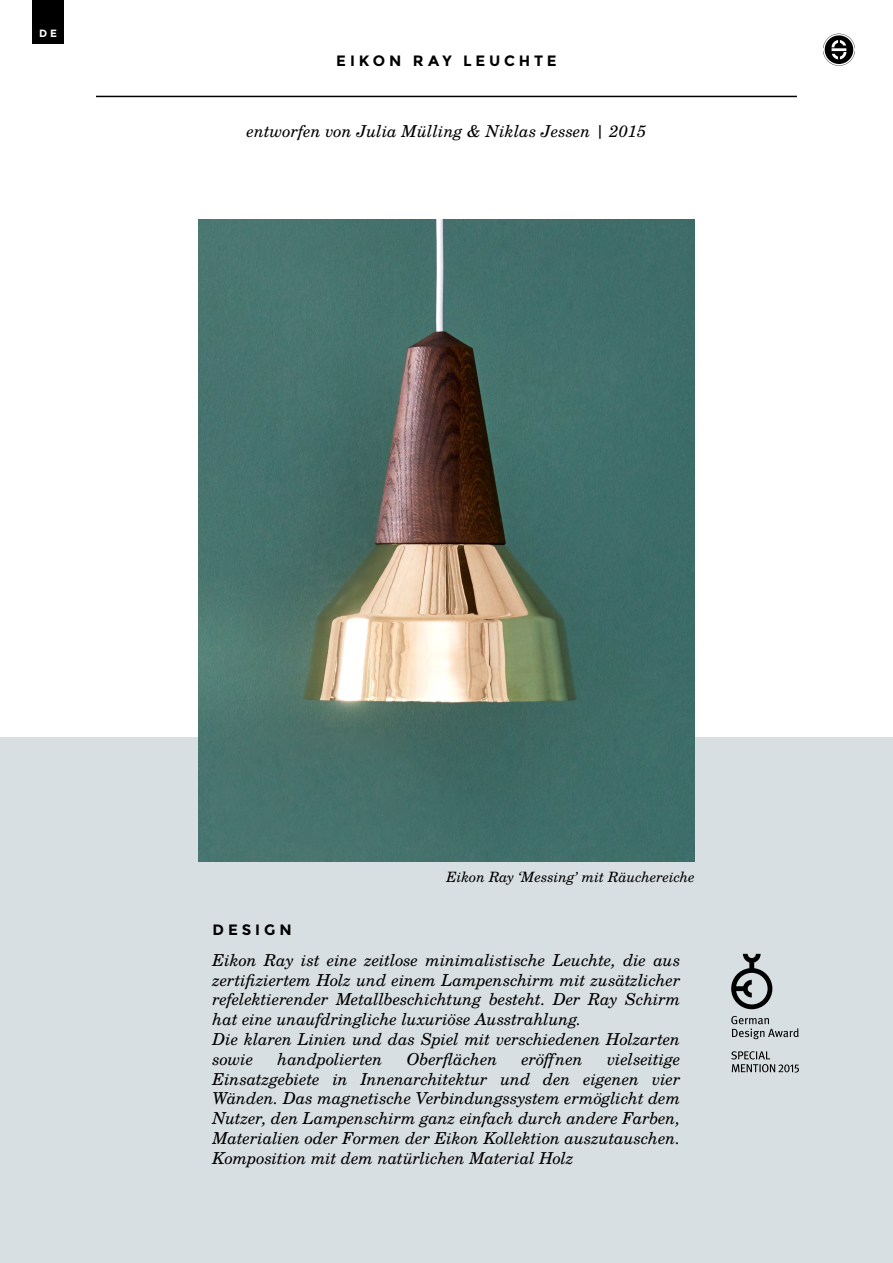
<style>
.page{position:relative;width:893px;height:1263px;background:#fff}
.page>*{position:absolute;margin:0;border:0;box-sizing:border-box;transform-origin:0 0}
.t1{font:italic 16.5px/19.8px "Te X Gyre Schola";letter-spacing:-.01em;color:#000}
.t2{font:700 15px "Montserrat";letter-spacing:.26em;color:#000}
.t3{font:italic 14.25px "Te X Gyre Schola";color:#000}
.t4{font:700 10.5px "Montserrat";color:#fff}
</style>
<div class="page">
<div style="left:0;top:738px;width:893px;height:525px;background:#d8dfe2"></div>
<hr style="left:96px;top:96px;width:701px;height:1px;background:#000">
<div style="left:32px;top:0;width:32px;height:44px;background:#000"></div>
<img style="left:198px;top:220px;width:497px;height:641px">
<svg style="left:823px;top:34px;width:32px;height:32px"></svg>
<svg style="left:731px;top:954px;width:41px;height:55px"></svg>
<svg style="left:731px;top:1051px;width:68px;height:21px"></svg>
<svg style="left:731px;top:1016px;width:67px;height:23px"></svg>
<p class="t4" style="left:39px;top:27px;width:19px">D E</p>
<p class="t2" style="left:336px;top:52px;width:222px">EIKON RAY LEUCHTE</p>
<p class="t1" style="left:247px;top:121px;width:401px">entworfen von Julia Mülling &amp; Niklas Jessen | 2015</p>
<p class="t3" style="left:446px;top:866px;width:250px">Eikon Ray ‘Messing’ mit Räuchereiche</p>
<p class="t2" style="left:213px;top:921px;width:80px">DESIGN</p>
<p class="t1" style="left:213px;top:949px;width:469px">Eikon Ray ist eine zeitlose minimalistische Leuchte, die aus zertifiziertem Holz und einem Lampenschirm mit zusätzlicher refelektierender Metallbeschichtung besteht. Der Ray Schirm hat eine unaufdringliche luxuriöse Ausstrahlung.<br>Die klaren Linien und das Spiel mit verschiedenen Holzarten sowie</p>
<p class="t1" style="left:213px;top:1048px;width:469px;text-align:justify;text-indent:394px">vielseitige Einsatzgebiete in Innenarchitektur und den eigenen vier Wänden. Das magnetische Verbindungssystem ermöglicht dem Nutzer, den Lampenschirm ganz einfach durch andere Farben, Materialien oder Formen der Eikon Kollektion auszutauschen.<br>Komposition mit dem natürlichen Material Holz</p>
<p class="t1" style="left:278px;top:1048px;width:107px">handpolierten</p>
<p class="t1" style="left:407px;top:1048px;width:92px">Oberflächen</p>
<p class="t1" style="left:522px;top:1048px;width:63px">eröffnen</p>
</div>
